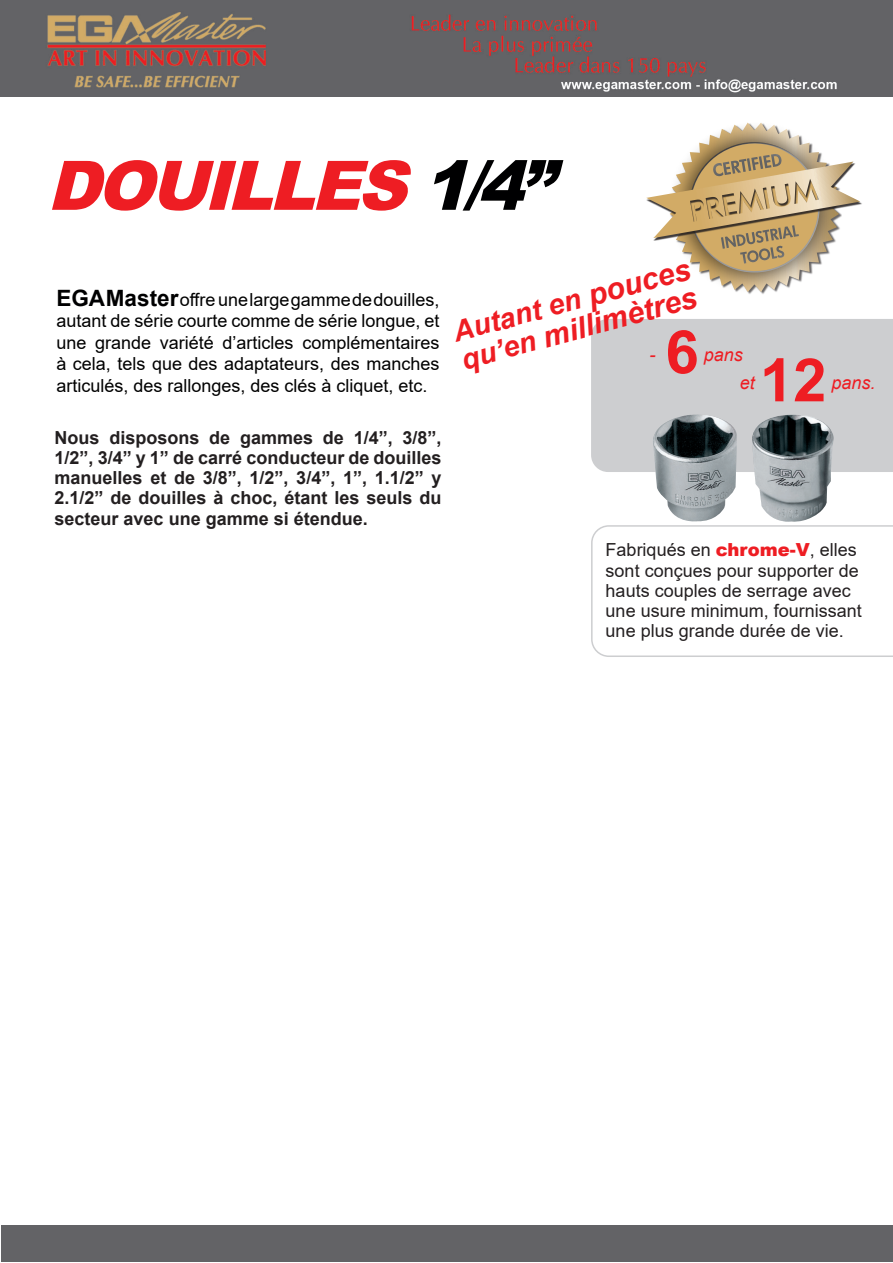
<style>
.page{position:relative;width:893px;height:1263px;background:#fff}
.page>*{position:absolute;margin:0;border:0;box-sizing:border-box;transform-origin:0 0}
.t1{font:italic 900 68.25px "Arial";color:#ee1d23}
.t2{font:700 60px "Arial";color:#ee1d23}
.t3{font:italic 700 30px "Arial";color:#ee1d23}
.t4{font:italic 700 28.5px "Arial";color:#ee1d23}
.t5{font:18px/21.6px "Arial";color:#000001;text-align:justify}
.TEXTO_FUERA_DE_TABLA{font:700 18px/20.2px "Arial";color:#231f20;text-align:justify}
.TEXTO_FUERA_DE_TABLA-2{font:18px/20.2px "Arial";color:#231f20}
.t6{font:italic 18px "Arial";color:#ee1d23}
.s1{color:#000001}
.s2{font-weight:700;font-size:22.5px}
.s3{font-size:30px}
.s4{font-size:28.5px}
.s5{font-weight:900;color:#ee1d23}
</style>
<div class="page">
<div style="left:1px;top:1225px;width:891px;height:37px;background:#636366"></div>
<img style="left:0;top:0;width:893px;height:97px">
<svg style="left:591px;top:525px;width:302px;height:132px"></svg>
<div style="left:591px;top:319px;width:302px;height:153px;background:#cdced0"></div>
<img style="left:752px;top:415px;width:83px;height:107px">
<img style="left:653px;top:415px;width:84px;height:107px">
<svg style="left:646px;top:122px;width:214px;height:172px"></svg>
<p class="t1" style="left:47px;top:136px;width:530px">DOUILLES<span class="s1">1/4”</span></p>
<p class="t5" style="left:56px;top:288px;width:385px"><span class="s2">EGA Master</span> offre une large gamme de douilles, autant de série courte comme de série longue, et une grande variété d’articles complémentaires à cela, tels que des adaptateurs, des manches articulés, des rallonges, des clés à cliquet, etc.</p>
<p class="t4" style="left:448px;top:314px;width:246px;rotate:-15deg">Autant en <span class="s3">pouces</span></p>
<p class="t3" style="left:457px;top:340px;width:244px;rotate:-15deg"><span class="s4">qu’en</span> millimètres</p>
<p class="t2" style="left:665px;top:310px;width:35px">6</p>
<p class="t6" style="left:704px;top:343px;width:41px">pans</p>
<p class="t6" style="left:740px;top:371px;width:17px">et</p>
<p class="t6" style="left:649px;top:343px;width:7px">-</p>
<p class="t2" style="left:760px;top:338px;width:68px">12</p>
<p class="t6" style="left:832px;top:371px;width:46px">pans.</p>
<p class="TEXTO_FUERA_DE_TABLA" style="left:55px;top:427px;width:388px">Nous disposons de gammes de 1/4”, 3/8”, 1/2”, 3/4” y 1” de carré conducteur de douilles manuelles et de 3/8”, 1/2”, 3/4”, 1”, 1.1/2” y 2.1/2” de douilles à choc, étant les seuls du secteur avec une gamme si étendue.</p>
<p class="TEXTO_FUERA_DE_TABLA-2" style="left:606px;top:540px;width:258px">Fabriqués en <span class="s5">chrome-V</span>, elles sont conçues pour supporter de hauts couples de serrage avec une usure minimum, fournissant une plus grande durée de vie.</p>
</div>
